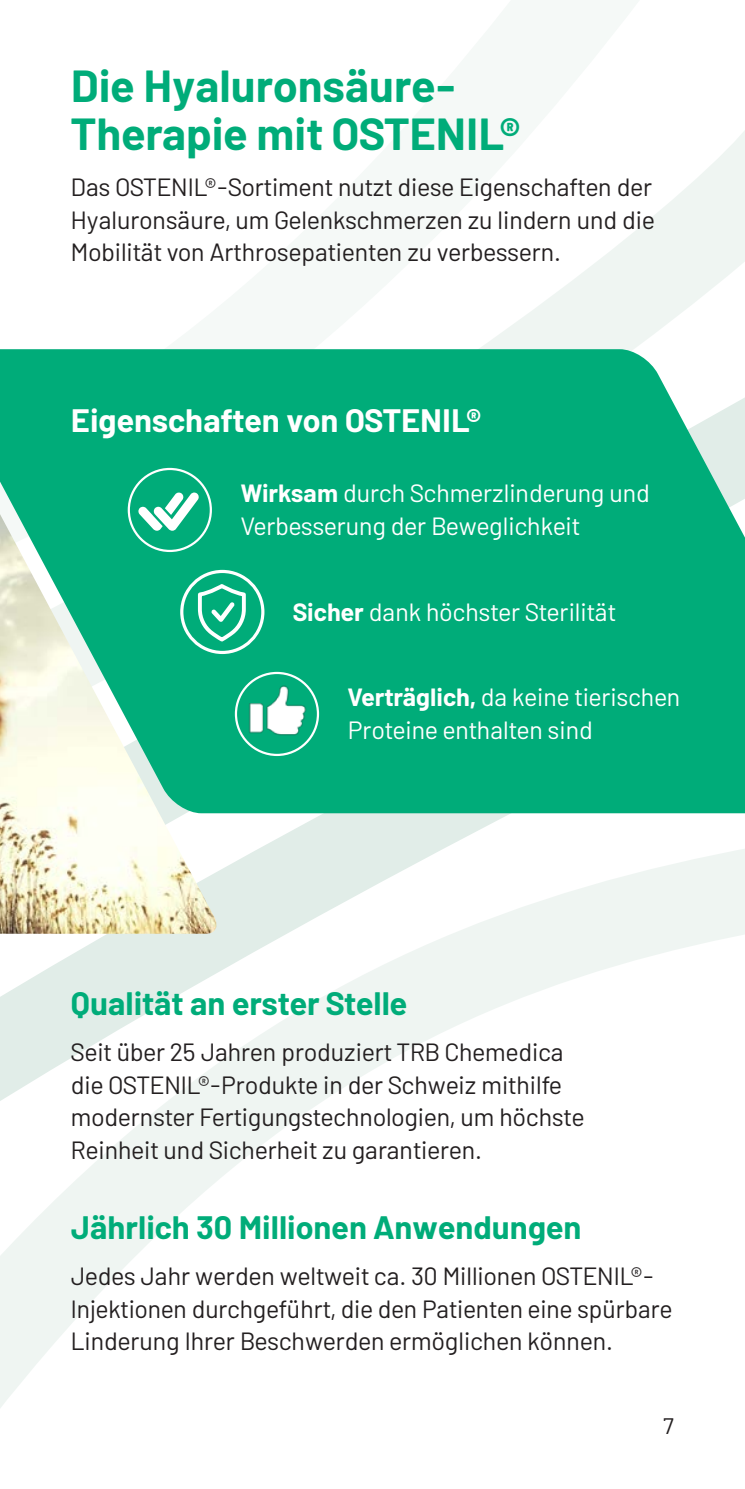
<style>
.page{position:relative;width:745px;height:1489px;background:#fff}
.page>*{position:absolute;margin:0;border:0;box-sizing:border-box;transform-origin:0 0}
.t1{font:700 45px/47.8px "Barlow";color:#00ac79}
.t2{font:700 32.5px "Barlow";color:#00ac79}
.t3{font:700 32.5px "Barlow";color:#fff}
.t4{font:25px/32.5px "Barlow";color:#231f20}
.t5{font:25px/32.5px "Barlow";color:#fff}
.t6{font:22.5px "Barlow";color:#231f20}
.s1{font-weight:700}
</style>
<div class="page">
<svg style="left:479px;top:132px;width:265px;height:217px"></svg>
<svg style="left:0;top:813px;width:744px;height:595px"></svg>
<div style="left:0;top:349px;width:744px;height:464px;background:#00ac79"></div>
<img style="left:0;top:514px;width:219px;height:419px">
<div style="left:129px;top:469px;width:82px;height:82px;background:#00ac79;border-radius:50%"></div>
<svg style="left:138px;top:492px;width:61px;height:38px"></svg>
<div style="left:128px;top:468px;width:84px;height:84px;border:2px solid #fff;border-radius:50%"></div>
<svg style="left:182px;top:571px;width:81px;height:81px;background:#21b68a"></svg>
<svg style="left:196px;top:586px;width:51px;height:59px"></svg>
<div style="left:180px;top:570px;width:84px;height:84px;border:3px solid #fff;border-radius:50%"></div>
<svg style="left:236px;top:673px;width:82px;height:82px"></svg>
<img style="left:244px;top:677px;width:66px;height:65px">
<div style="left:235px;top:672px;width:84px;height:84px;border:2px solid #fff;border-radius:50%"></div>
<h1 class="t1" style="left:71px;top:59px;width:451px">Die Hyaluronsäure-<br>Therapie mit OSTENIL®</h1>
<p class="t4" style="left:71px;top:169px;width:585px;text-align:justify">Das OSTENIL®-Sortiment nutzt diese Eigenschaften der Hyaluronsäure, um Gelenkschmerzen zu lindern und die Mobilität von Arthrosepatienten zu verbessern.</p>
<h2 class="t3" style="left:71px;top:396px;width:411px">Eigenschaften von OSTENIL®</h2>
<p class="t5" style="left:240px;top:475px;width:410px"><span class="s1">Wirksam</span> durch Schmerzlinderung und<br>Verbesserung der Beweglichkeit</p>
<p class="t5" style="left:293px;top:593px;width:324px"><span class="s1">Sicher</span> dank höchster Sterilität</p>
<p class="t5" style="left:347px;top:679px;width:334px"><span class="s1">Verträglich,</span> da keine tierischen<br>Proteine enthalten sind</p>
<h2 class="t2" style="left:71px;top:979px;width:337px">Qualität an erster Stelle</h2>
<p class="t4" style="left:71px;top:1034px;width:514px">Seit über 25 Jahren produziert TRB Chemedica die OSTENIL®-Produkte in der Schweiz mithilfe modernster Fertigungstechnologien, um höchste Reinheit und Sicherheit zu garantieren.</p>
<h2 class="t2" style="left:71px;top:1203px;width:512px">Jährlich 30 Millionen Anwendungen</h2>
<p class="t4" style="left:71px;top:1257px;width:602px">Jedes Jahr werden weltweit ca. 30 Millionen OSTENIL®-<br>Injektionen durchgeführt, die den Patienten eine spürbare<br>Linderung Ihrer Beschwerden ermöglichen können.</p>
<p class="t6" style="left:663px;top:1409px;width:12px">7</p>
</div>
